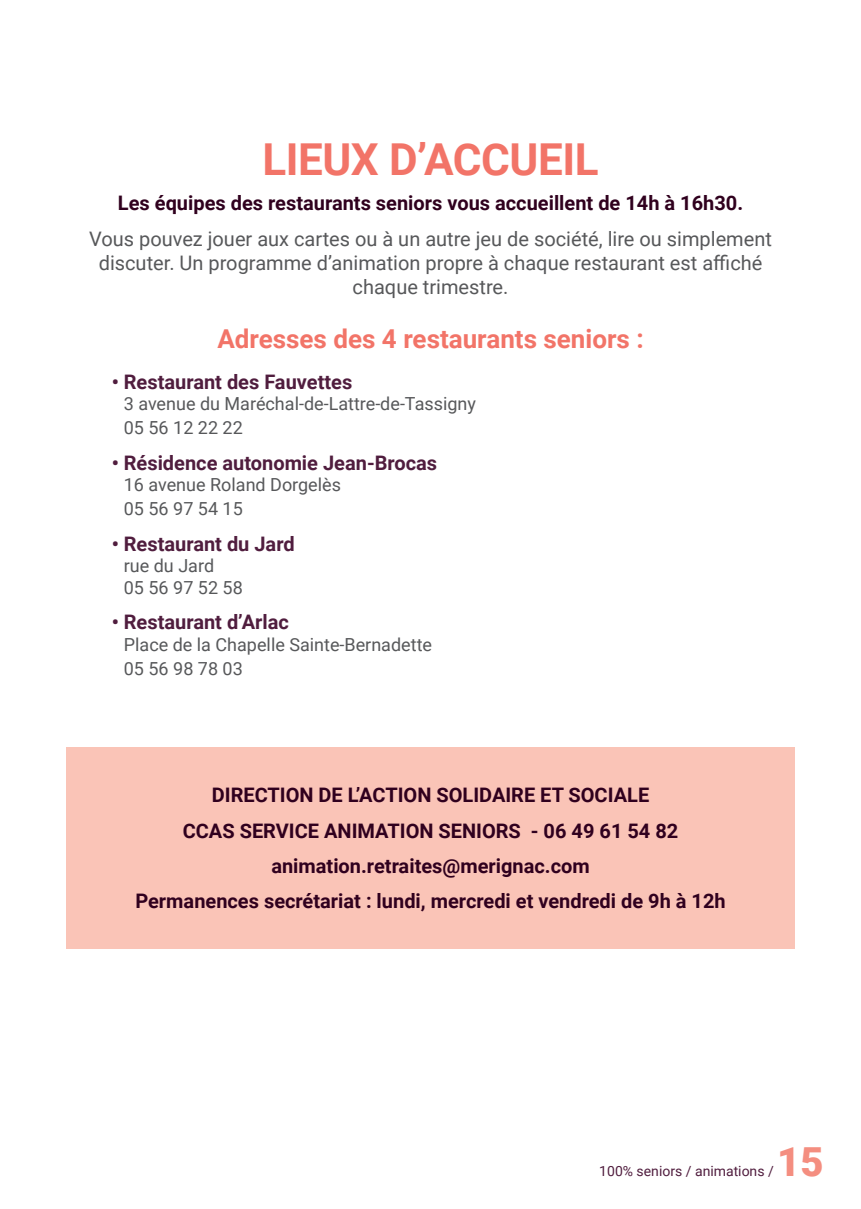
<style>
.page{position:relative;width:861px;height:1209px;background:#fff}
.page>*{position:absolute;margin:0;border:0;box-sizing:border-box;transform-origin:0 0}
.t1{font:700 44px "Roboto";letter-spacing:-.01em;color:#f27468}
.t2{font:900 40px "Roboto";color:#f48e80}
.t3{font:700 26px "Roboto";color:#f27468}
.t4{font:700 20px/35.4px "Roboto";color:#30001e;text-align:center}
.t5{font:20px/24px "Roboto";color:#57585a;text-align:center}
.t6{font:700 20px "Roboto";color:#501d3e}
.t7{font:18px/24px "Roboto";color:#57585a}
.t8{font:14px "Roboto";color:#501d3e}
</style>
<div class="page">
<div style="left:66px;top:747px;width:729px;height:201px;background:#fac4b7"></div>
<h1 class="t1" style="left:262px;top:128px;width:338px">LIEUX D’ACCUEIL</h1>
<p class="t4" style="left:118px;top:185px;width:627px">Les équipes des restaurants seniors vous accueillent de 14h à 16h30.</p>
<p class="t5" style="left:89px;top:226px;width:684px">Vous pouvez jouer aux cartes ou à un autre jeu de société, lire ou simplement discuter. Un programme d’animation propre à chaque restaurant est affiché chaque trimestre.</p>
<h3 class="t3" style="left:217px;top:320px;width:428px">Adresses des 4 restaurants seniors :</h3>
<p class="t6" style="left:112px;top:367px;width:242px">• Restaurant des Fauvettes</p>
<p class="t7" style="left:124px;top:391px;width:354px">3 avenue du Maréchal-de-Lattre-de-Tassigny<br>05 56 12 22 22</p>
<p class="t6" style="left:112px;top:448px;width:327px">• Résidence autonomie Jean-Brocas</p>
<p class="t7" style="left:124px;top:472px;width:219px">16 avenue Roland Dorgelès<br>05 56 97 54 15</p>
<p class="t6" style="left:112px;top:529px;width:185px">• Restaurant du Jard</p>
<p class="t7" style="left:124px;top:554px;width:121px;line-height:21.6px">rue du Jard<br>05 56 97 52 58</p>
<p class="t6" style="left:112px;top:608px;width:179px">• Restaurant d’Arlac</p>
<p class="t7" style="left:124px;top:631px;width:310px">Place de la Chapelle Sainte-Bernadette<br>05 56 98 78 03</p>
<p class="t4" style="left:135px;top:776px;width:592px">DIRECTION DE L’ACTION SOLIDAIRE ET SOCIALE<br>CCAS SERVICE ANIMATION SENIORS - 06 49 61 54 82 animation.retraites@merignac.com<br>Permanences secrétariat : lundi, mercredi et vendredi de 9h à 12h</p>
<h2 class="t2" style="left:777px;top:1133px;width:48px">15</h2>
<p class="t8" style="left:599px;top:1160px;width:176px">100% seniors / animations /</p>
</div>
